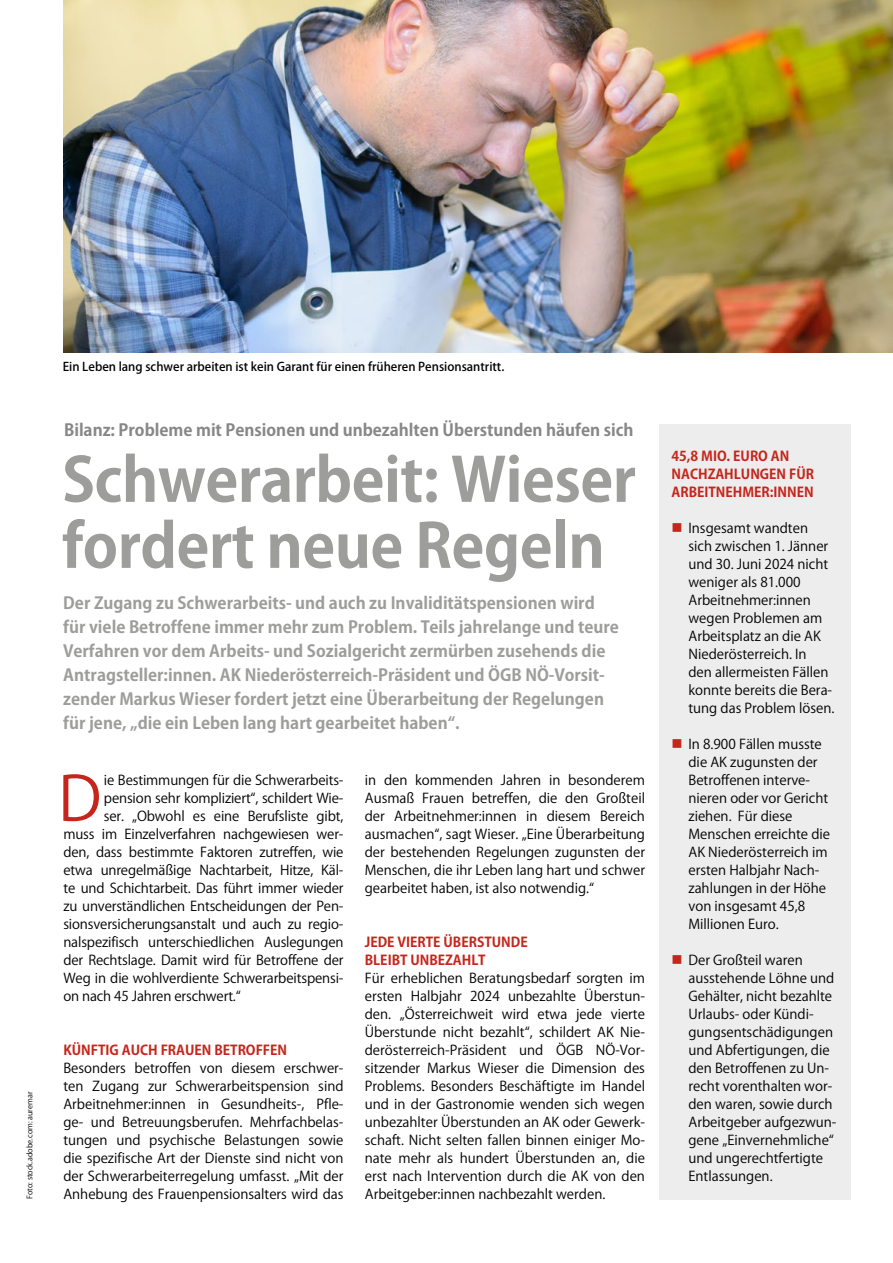
<style>
.page{position:relative;width:893px;height:1263px;background:#fff}
.page>*{position:absolute;margin:0;border:0;box-sizing:border-box;transform-origin:0 0}
.t1{font:60.75px "Koz Go Pro";color:#c6251b}
.t2{font:700 60px/66px "Koz Go Pro";letter-spacing:-.01em;color:#9d9d9c}
.t3{font:700 16.5px/24px "Koz Go Pro";color:#9d9d9c}
.t4{font:700 16.5px "Koz Go Pro";color:#878787}
.t5{font:13.5px/18px "Koz Go Pro";color:#000}
.t6{font:700 13.5px/18px "Koz Go Pro";color:#c6251b}
.t7{font:500 12px "Koz Go Pro";color:#000}
.t8{font:7.5px "Koz Go Pro";color:#000}
</style>
<div class="page">
<div style="left:659px;top:424px;width:191px;height:775px;background:#ededed"></div>
<img style="left:64px;top:0;width:829px;height:353px">
<p class="t8" style="left:25px;top:1199px;width:109px;rotate:-90deg">Foto: stock.adobe.com: auremar</p>
<p class="t7" style="left:63px;top:359px;width:443px">Ein Leben lang schwer arbeiten ist kein Garant für einen früheren Pensionsantritt.</p>
<p class="t4" style="left:64px;top:420px;width:571px">Bilanz: Probleme mit Pensionen und unbezahlten Überstunden häufen sich</p>
<h2 class="t2" style="left:62px;top:451px;width:575px">Schwerarbeit: Wieser fordert neue Regeln</h2>
<p class="t3" style="left:63px;top:592px;width:557px">Der Zugang zu Schwerarbeits- und auch zu Invaliditätspensionen wird für viele Betroffene immer mehr zum Problem. Teils jahrelange und teure Verfahren vor dem Arbeits- und Sozialgericht zermürben zusehends die Antragsteller:innen. AK Niederösterreich-Präsident und ÖGB NÖ-Vorsit&shy;zender Markus Wieser fordert jetzt eine Überarbeitung der Regelungen für jene, „die ein Leben lang hart gearbeitet haben“.</p>
<h1 class="t1" style="left:58px;top:759px;width:45px">D</h1>
<p class="t5" style="left:104px;top:771px;width:240px">ie Bestimmungen für die Schwerarbeits-</p>
<p class="t5" style="left:104px;top:789px;width:241px">pension sehr kompliziert“, schildert Wie-</p>
<p class="t5" style="left:104px;top:807px;width:241px">ser. „Obwohl es eine Berufsliste gibt,</p>
<p class="t5" style="left:63px;top:825px;width:282px">muss im Einzelverfahren nachgewiesen wer-</p>
<p class="t5" style="left:63px;top:843px;width:282px">den, dass bestimmte Faktoren zutreffen, wie</p>
<p class="t5" style="left:63px;top:861px;width:282px">etwa unregelmäßige Nachtarbeit, Hitze, Käl-</p>
<p class="t5" style="left:63px;top:879px;width:282px">te und Schichtarbeit. Das führt immer wieder</p>
<p class="t5" style="left:63px;top:897px;width:282px">zu unverständlichen Entscheidungen der Pen-</p>
<p class="t5" style="left:63px;top:915px;width:282px">sionsversicherungsanstalt und auch zu regio-</p>
<p class="t5" style="left:63px;top:933px;width:282px">nalspezifisch unterschiedlichen Auslegungen</p>
<p class="t5" style="left:63px;top:951px;width:282px">der Rechtslage. Damit wird für Betroffene der</p>
<p class="t5" style="left:63px;top:969px;width:282px">Weg in die wohlverdiente Schwerarbeitspensi-</p>
<p class="t5" style="left:63px;top:987px;width:179px">on nach 45 Jahren erschwert.“</p>
<p class="t6" style="left:63px;top:1042px;width:225px">KÜNFTIG AUCH FRAUEN BETROFFEN</p>
<p class="t5" style="left:63px;top:1059px;width:282px;text-align:justify">Besonders betroffen von diesem erschwer&shy;ten Zugang zur Schwerarbeitspension sind Arbeitnehmer:innen in Gesundheits-, Pfle&shy;ge- und Betreuungsberufen. Mehrfachbelas&shy;tungen und psychische Belastungen sowie die spezifische Art der Dienste sind nicht von der Schwerarbeiterregelung umfasst. „Mit der Anhebung des Frauenpensionsalters wird das</p>
<p class="t5" style="left:365px;top:771px;width:282px;text-align:justify">in den kommenden Jahren in besonderem Ausmaß Frauen betreffen, die den Großteil der Arbeitnehmer:innen in diesem Bereich ausmachen“, sagt Wieser. „Eine Überarbeitung der bestehenden Regelungen zugunsten der Menschen, die ihr Leben lang hart und schwer gearbeitet haben, ist also notwendig.“</p>
<p class="t6" style="left:365px;top:934px;width:164px">JEDE VIERTE ÜBERSTUNDE<br>BLEIBT UNBEZAHLT</p>
<p class="t5" style="left:365px;top:969px;width:282px;text-align:justify">Für erheblichen Beratungsbedarf sorgten im ersten Halbjahr 2024 unbezahlte Überstun&shy;den. „Österreichweit wird etwa jede vierte Überstunde nicht bezahlt“, schildert AK Nie&shy;derösterreich-Präsident und ÖGB NÖ-Vor&shy;sitzender Markus Wieser die Dimension des Problems. Besonders Beschäftigte im Handel und in der Gastronomie wenden sich wegen unbezahlter Überstunden an AK oder Gewerk&shy;schaft. Nicht selten fallen binnen einiger Mo&shy;nate mehr als hundert Überstunden an, die erst nach Intervention durch die AK von den Arbeitgeber:innen nachbezahlt werden.</p>
<p class="t6" style="left:671px;top:448px;width:144px">45,8 MIO. EURO AN<br>NACHZAHLUNGEN FÜR<br>ARBEITNEHMER:INNEN</p>
<p class="t5" style="left:688px;top:519px;width:147px">Insgesamt wandten sich zwischen 1. Jänner und 30. Juni 2024 nicht weniger als 81.000<br>Arbeitnehmer:innen wegen Problemen am<br>Arbeitsplatz an die AK<br>Niederösterreich. In<br>den allermeisten Fällen konnte bereits die Bera&shy;tung das Problem lösen.</p>
<p class="t5" style="left:688px;top:735px;width:143px">In 8.900 Fällen musste die AK zugunsten der<br>Betroffenen interve&shy;nieren oder vor Gericht ziehen. Für diese<br>Menschen erreichte die<br>AK Niederösterreich im ersten Halbjahr Nach&shy;zahlungen in der Höhe von insgesamt 45,8<br>Millionen Euro.</p>
<p class="t5" style="left:688px;top:951px;width:150px">Der Großteil waren ausstehende Löhne und<br>Gehälter, nicht bezahlte<br>Urlaubs- oder Kündi&shy;gungsentschädigungen und Abfertigungen, die den Betroffenen zu Un&shy;recht vorenthalten wor&shy;den waren, sowie durch<br>Arbeitgeber aufgezwun&shy;gene „Einvernehmliche“ und ungerechtfertigte<br>Entlassungen.</p>
</div>
